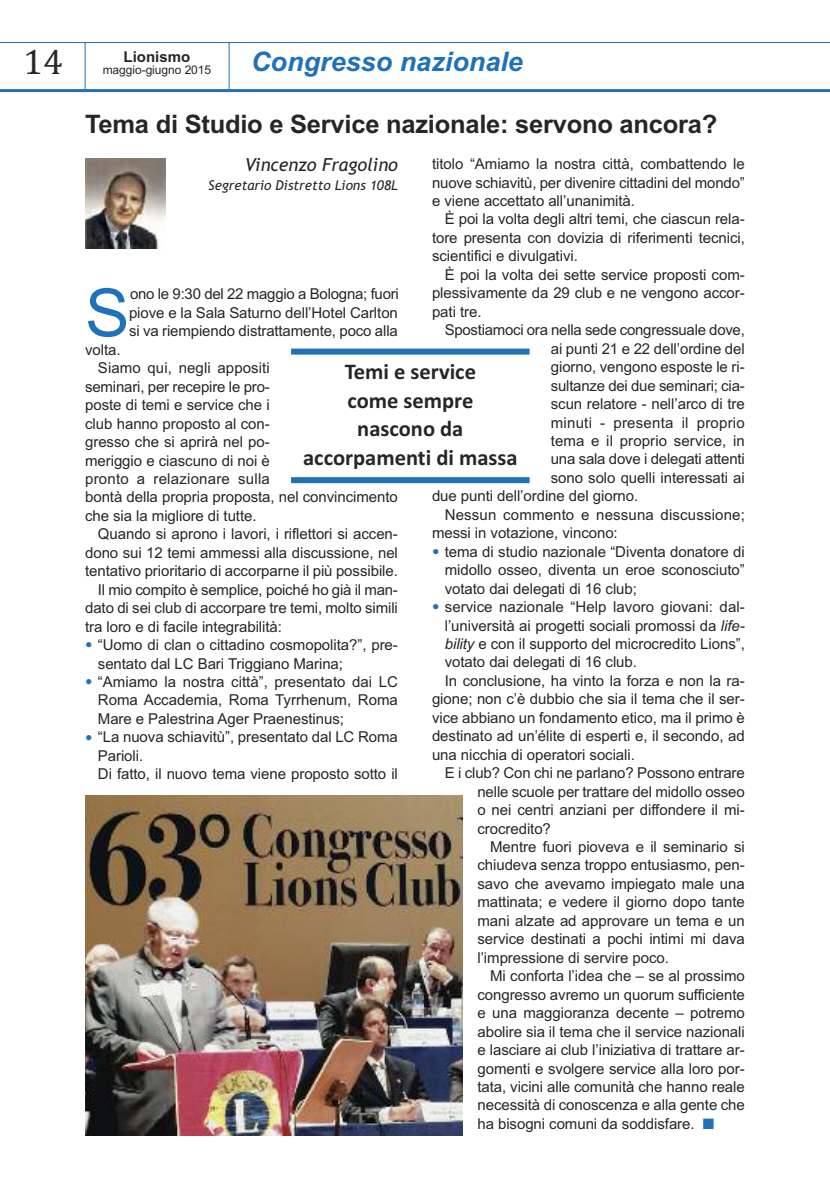
<style>
.page{position:relative;width:830px;height:1191px;background:#fff}
.page>*{position:absolute;margin:0;border:0;box-sizing:border-box;transform-origin:0 0}
.t1{font:66.45px "Arial";color:#1f71b9}
.t2{font:36px "Cambria";color:#272627}
.t3{font:italic 700 27px "Arial";color:#1f71b9}
.t4{font:700 25.5px "Arial";letter-spacing:-.01em;color:#272627}
.t5{font:700 22.5px/28.5px "Calibri";color:#272627;text-align:center}
.t6{font:italic 18px "Trebuchet MS";color:#272627}
.t7{font:15px/18.5px "Arial";letter-spacing:-.005em;color:#272627;text-align:justify}
.t8{font:15px "Arial";letter-spacing:.015em;color:#272627}
.t9{font:700 15px "Arial";color:#272627}
.t10{font:italic 13.5px "Trebuchet MS";color:#272627}
.t11{font:12px "Arial";letter-spacing:-.005em;color:#272627}
.s1{font-size:21px;color:#1f71b9}
.s2{font-style:italic}
.s3{color:#1f71b9}
</style>
<div class="page">
<hr style="left:0;top:89px;width:829px;height:3px;background:#1f71b9">
<hr style="left:0;top:42px;width:829px;height:1px;background:#1f71b9">
<hr style="left:85px;top:43px;width:1px;height:47px;background:#1f71b9">
<hr style="left:229px;top:43px;width:1px;height:48px;background:#1f71b9">
<img style="left:85px;top:158px;width:80px;height:90px">
<div style="left:291px;top:348px;width:238px;height:6px;background:#1f71b9"></div>
<div style="left:291px;top:477px;width:238px;height:6px;background:#1f71b9"></div>
<img style="left:85px;top:795px;width:377px;height:340px">
<h2 class="t2" style="left:23px;top:40px;width:41px">14</h2>
<p class="t9" style="left:123px;top:48px;width:68px">Lionismo</p>
<p class="t11" style="left:103px;top:63px;width:110px">maggio-giugno 2015</p>
<h3 class="t3" style="left:251px;top:46px;width:273px">Congresso nazionale</h3>
<h3 class="t4" style="left:85px;top:110px;width:633px">Tema di Studio e Service nazionale: servono ancora?</h3>
<p class="t7" style="left:432px;top:155px;width:314px">titolo “Amiamo la nostra città, combattendo le nuove schiavitù, per divenire cittadini del mondo” e viene accettato all’unanimità.</p>
<p class="t7" style="left:432px;top:210px;width:314px;text-indent:13px">È poi la volta degli altri temi, che ciascun rela&shy;tore presenta con dovizia di riferimenti tecnici, scientifici e divulgativi.</p>
<p class="t7" style="left:432px;top:265px;width:314px;text-indent:13px">È poi la volta dei sette service proposti com&shy;plessivamente da 29 club e ne vengono accor&shy;pati tre.</p>
<p class="t7" style="left:444px;top:321px;width:301px">Spostiamoci ora nella sede congressuale dove,</p>
<p class="t7" style="left:550px;top:339px;width:195px">ai punti 21 e 22 dell’ordine del</p>
<p class="t7" style="left:550px;top:358px;width:195px">giorno, vengono esposte le ri-</p>
<p class="t7" style="left:550px;top:376px;width:195px">sultanze dei due seminari; cia-</p>
<p class="t7" style="left:550px;top:395px;width:195px">scun relatore - nell’arco di tre</p>
<p class="t8" style="left:550px;top:413px;width:195px">minuti - presenta il proprio</p>
<p class="t7" style="left:550px;top:431px;width:195px">tema e il proprio service, in</p>
<p class="t7" style="left:550px;top:450px;width:195px">una sala dove i delegati attenti</p>
<p class="t7" style="left:550px;top:468px;width:195px">sono solo quelli interessati ai</p>
<p class="t7" style="left:432px;top:487px;width:208px">due punti dell’ordine del giorno.</p>
<p class="t7" style="left:444px;top:505px;width:301px">Nessun commento e nessuna discussione;</p>
<p class="t7" style="left:432px;top:524px;width:187px">messi in votazione, vincono:</p>
<p class="t7" style="left:444px;top:542px;width:301px;text-indent:-13px"><span class="s1">•</span> tema di studio nazionale “Diventa donatore di midollo osseo, diventa un eroe sconosciuto” votato dai delegati di 16 club;</p>
<p class="t7" style="left:432px;top:597px;width:314px"><span class="s1">•</span> service nazionale “Help lavoro giovani: dal-</p>
<p class="t7" style="left:444px;top:616px;width:300px">l’università ai progetti sociali promossi da <span class="s2">life-</span></p>
<p class="t7" style="left:444px;top:634px;width:301px"><span class="s2">bility</span> e con il supporto del microcredito Lions”,</p>
<p class="t7" style="left:444px;top:653px;width:194px">votato dai delegati di 16 club.</p>
<p class="t7" style="left:444px;top:671px;width:301px">In conclusione, ha vinto la forza e non la ra-</p>
<p class="t7" style="left:432px;top:690px;width:314px">gione; non c’è dubbio che sia il tema che il ser-</p>
<p class="t7" style="left:432px;top:708px;width:314px">vice abbiano un fondamento etico, ma il primo è</p>
<p class="t7" style="left:432px;top:727px;width:314px">destinato ad un’élite di esperti e, il secondo, ad</p>
<p class="t7" style="left:432px;top:745px;width:204px">una nicchia di operatori sociali.</p>
<p class="t7" style="left:444px;top:764px;width:301px">E i club? Con chi ne parlano? Possono entrare</p>
<p class="t7" style="left:477px;top:782px;width:269px">nelle scuole per trattare del midollo osseo</p>
<p class="t7" style="left:477px;top:800px;width:269px">o nei centri anziani per diffondere il mi-</p>
<p class="t7" style="left:477px;top:819px;width:75px">crocredito?</p>
<p class="t7" style="left:490px;top:837px;width:256px">Mentre fuori pioveva e il seminario si</p>
<p class="t7" style="left:477px;top:856px;width:269px">chiudeva senza troppo entusiasmo, pen-</p>
<p class="t7" style="left:477px;top:874px;width:269px">savo che avevamo impiegato male una</p>
<p class="t7" style="left:477px;top:893px;width:269px">mattinata; e vedere il giorno dopo tante</p>
<p class="t7" style="left:477px;top:911px;width:269px">mani alzate ad approvare un tema e un</p>
<p class="t7" style="left:477px;top:930px;width:269px">service destinati a pochi intimi mi dava</p>
<p class="t7" style="left:477px;top:948px;width:193px">l’impressione di servire poco.</p>
<p class="t7" style="left:490px;top:966px;width:256px">Mi conforta l’idea che – se al prossimo</p>
<p class="t7" style="left:477px;top:985px;width:269px">congresso avremo un quorum sufficiente</p>
<p class="t7" style="left:477px;top:1003px;width:269px">e una maggioranza decente – potremo</p>
<p class="t7" style="left:477px;top:1022px;width:269px">abolire sia il tema che il service nazionali</p>
<p class="t7" style="left:477px;top:1040px;width:269px">e lasciare ai club l’iniziativa di trattare ar-</p>
<p class="t7" style="left:477px;top:1059px;width:269px">gomenti e svolgere service alla loro por-</p>
<p class="t7" style="left:477px;top:1077px;width:269px">tata, vicini alle comunità che hanno reale</p>
<p class="t7" style="left:477px;top:1096px;width:269px">necessità di conoscenza e alla gente che</p>
<p class="t7" style="left:477px;top:1114px;width:238px">ha bisogni comuni da soddisfare. <span class="s3">■</span></p>
<p class="t6" style="left:245px;top:155px;width:154px">Vincenzo Fragolino</p>
<p class="t10" style="left:208px;top:177px;width:191px">Segretario Distretto Lions 108L</p>
<h1 class="t1" style="left:85px;top:274px;width:46px">S</h1>
<p class="t7" style="left:129px;top:285px;width:271px">ono le 9:30 del 22 maggio a Bologna; fuori piove e la Sala Saturno dell’Hotel Carlton si va riempiendo distrattamente, poco alla</p>
<p class="t7" style="left:85px;top:340px;width:37px">volta.</p>
<p class="t7" style="left:98px;top:359px;width:173px">Siamo qui, negli appositi</p>
<p class="t7" style="left:85px;top:377px;width:186px">seminari, per recepire le pro-</p>
<p class="t7" style="left:85px;top:396px;width:186px">poste di temi e service che i</p>
<p class="t7" style="left:85px;top:414px;width:186px">club hanno proposto al con-</p>
<p class="t7" style="left:85px;top:432px;width:186px">gresso che si aprirà nel po-</p>
<p class="t7" style="left:85px;top:451px;width:186px">meriggio e ciascuno di noi è</p>
<p class="t8" style="left:85px;top:470px;width:186px">pronto a relazionare sulla</p>
<p class="t7" style="left:85px;top:488px;width:314px">bontà della propria proposta, nel convincimento</p>
<p class="t7" style="left:85px;top:506px;width:173px">che sia la migliore di tutte.</p>
<p class="t7" style="left:98px;top:525px;width:301px">Quando si aprono i lavori, i riflettori si accen-</p>
<p class="t7" style="left:85px;top:543px;width:314px">dono sui 12 temi ammessi alla discussione, nel</p>
<p class="t7" style="left:85px;top:562px;width:314px">tentativo prioritario di accorparne il più possibile.</p>
<p class="t7" style="left:98px;top:580px;width:301px">Il mio compito è semplice, poiché ho già il man-</p>
<p class="t7" style="left:85px;top:599px;width:314px">dato di sei club di accorpare tre temi, molto simili</p>
<p class="t7" style="left:85px;top:617px;width:198px">tra loro e di facile integrabilità:</p>
<p class="t7" style="left:98px;top:635px;width:301px;text-indent:-13px"><span class="s1">•</span> “Uomo di clan o cittadino cosmopolita?”, pre&shy;sentato dal LC Bari Triggiano Marina;</p>
<p class="t7" style="left:98px;top:672px;width:301px;text-indent:-13px"><span class="s1">•</span> “Amiamo la nostra città”, presentato dai LC Roma Accademia, Roma Tyrrhenum, Roma Mare e Palestrina Ager Praenestinus;</p>
<p class="t7" style="left:98px;top:728px;width:301px;text-align:left;text-indent:-13px"><span class="s1">•</span> “La nuova schiavitù”, presentato dal LC Roma<br>Parioli.<br>Di fatto, il nuovo tema viene proposto sotto il</p>
<h3 class="t5" style="left:303px;top:357px;width:216px">Temi e service<br>come sempre<br>nascono da accorpamenti di massa</h3>
</div>
